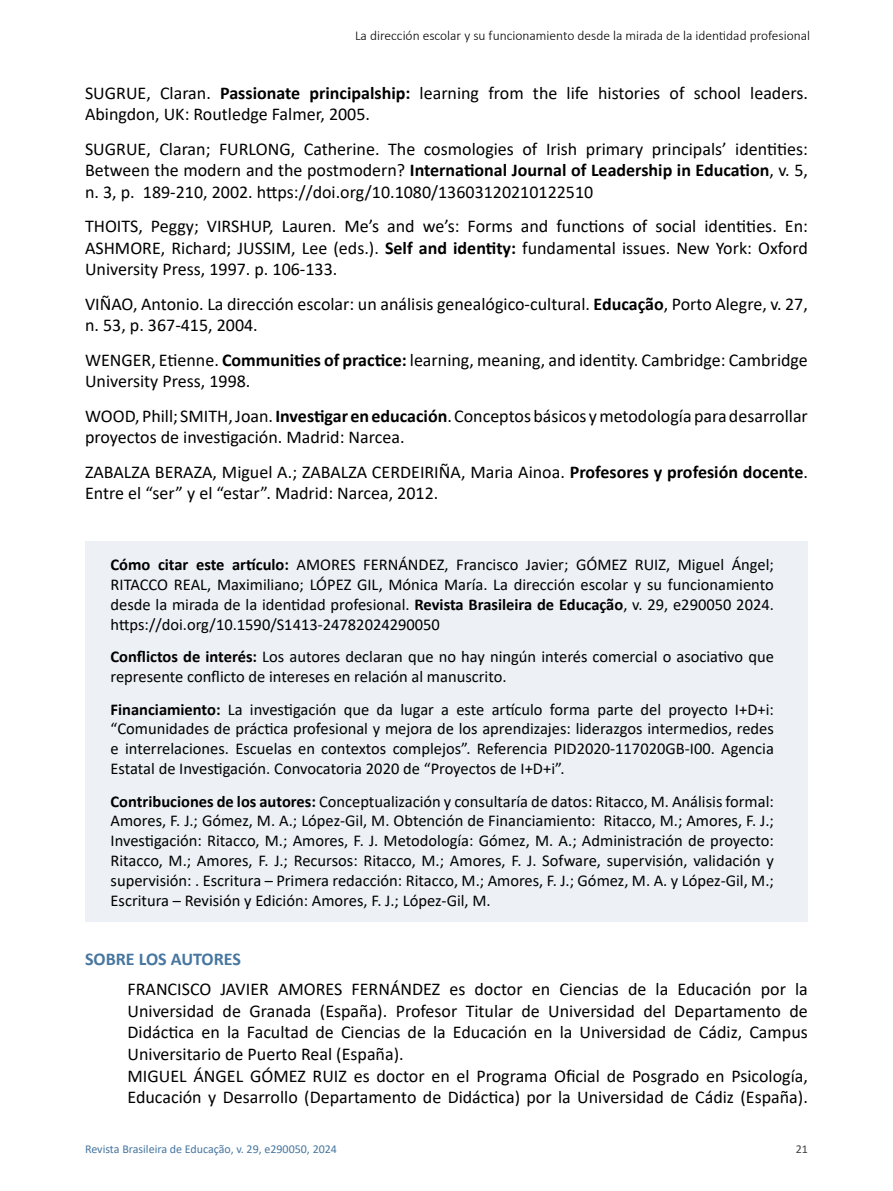
<style>
.page{position:relative;width:893px;height:1191px;background:#fff}
.page>*{position:absolute;margin:0;border:0;box-sizing:border-box;transform-origin:0 0}
.t1{font:18px/21.6px "Calibri";color:#000}
.t2{font:700 18px "Calibri";color:#47769f}
.t3{font:16.5px/19.8px "Calibri";color:#000;text-align:justify}
.t4{font:300 13.5px "Calibri";color:#000}
.t5{font:12px "Calibri";color:#47769f}
.t6{font:12px "Calibri";color:#414042}
.s1{font-weight:700}
</style>
<div class="page">
<div style="left:85px;top:541px;width:723px;height:381px;background:#edf1f5"></div>
<p class="t4" style="left:355px;top:27px;width:457px">La dirección escolar y su funcionamiento desde la mirada de la identidad profesional</p>
<p class="t1" style="left:85px;top:81px;width:724px">SUGRUE, Claran. <span class="s1">Passionate principalship:</span> learning from the life histories of school leaders.<br>Abingdon, UK: Routledge Falmer, 2005.</p>
<p class="t1" style="left:85px;top:137px;width:724px;text-align:justify">SUGRUE, Claran; FURLONG, Catherine. The cosmologies of Irish primary principals’ identities:<br>Between the modern and the postmodern? <span class="s1">International Journal of Leadership in Education</span>, v. 5, n. 3, p. 189-210, 2002. https://doi.org/10.1080/13603120210122510</p>
<p class="t1" style="left:85px;top:215px;width:724px;text-align:justify">THOITS, Peggy; VIRSHUP, Lauren. Me’s and we’s: Forms and functions of social identities. En:<br>ASHMORE, Richard; JUSSIM, Lee (eds.). <span class="s1">Self and identity:</span> fundamental issues. New York: Oxford University Press, 1997. p. 106-133.</p>
<p class="t1" style="left:85px;top:292px;width:724px">VIÑAO, Antonio. La dirección escolar: un análisis genealógico-cultural. <span class="s1">Educação</span>, Porto Alegre, v. 27, n. 53, p. 367-415, 2004.</p>
<p class="t1" style="left:85px;top:348px;width:724px">WENGER, Etienne. <span class="s1">Communities of practice:</span> learning, meaning, and identity. Cambridge: Cambridge<br>University Press, 1998.</p>
<p class="t1" style="left:85px;top:404px;width:724px">WOOD, Phill; SMITH, Joan. <span class="s1">Investigar en educación</span>. Conceptos básicos y metodología para desarrollar proyectos de investigación. Madrid: Narcea.</p>
<p class="t1" style="left:85px;top:460px;width:724px">ZABALZA BERAZA, Miguel A.; ZABALZA CERDEIRIÑA, Maria Ainoa. <span class="s1">Profesores y profesión docente</span>.<br>Entre el “ser” y el “estar”. Madrid: Narcea, 2012.</p>
<p class="t3" style="left:111px;top:554px;width:665px"><span class="s1">Cómo citar este artículo:</span> AMORES FERNÁNDEZ, Francisco Javier; GÓMEZ RUIZ, Miguel Ángel; RITACCO REAL, Maximiliano; LÓPEZ GIL, Mónica María. La dirección escolar y su funcionamiento desde la mirada de la identidad profesional. <span class="s1">Revista Brasileira de Educação</span>, v. 29, e290050 2024. https://doi.org/10.1590/S1413-24782024290050</p>
<p class="t3" style="left:111px;top:646px;width:665px"><span class="s1">Conflictos de interés:</span> Los autores declaran que no hay ningún interés comercial o asociativo que represente conflicto de intereses en relación al manuscrito.</p>
<p class="t3" style="left:111px;top:699px;width:665px"><span class="s1">Financiamiento:</span> La investigación que da lugar a este artículo forma parte del proyecto I+D+i: “Comunidades de práctica profesional y mejora de los aprendizajes: liderazgos intermedios, redes e interrelaciones. Escuelas en contextos complejos”. Referencia PID2020-117020GB-I00. Agencia Estatal de Investigación. Convocatoria 2020 de “Proyectos de I+D+i”.</p>
<p class="t3" style="left:111px;top:791px;width:665px"><span class="s1">Contribuciones de los autores:</span> Conceptualización y consultaría de datos: Ritacco, M. Análisis formal:<br>Amores, F. J.; Gómez, M. A.; López-Gil, M. Obtención de Financiamiento: Ritacco, M.; Amores, F. J.; Investigación: Ritacco, M.; Amores, F. J. Metodología: Gómez, M. A.; Administración de proyecto:<br>Ritacco, M.; Amores, F. J.; Recursos: Ritacco, M.; Amores, F. J. Sofware, supervisión, validación y supervisión: . Escritura – Primera redacción: Ritacco, M.; Amores, F. J.; Gómez, M. A. y López-Gil, M.; Escritura – Revisión y Edición: Amores, F. J.; López-Gil, M.</p>
<p class="t2" style="left:85px;top:946px;width:158px">SOBRE LOS AUTORES</p>
<p class="t1" style="left:128px;top:978px;width:682px">FRANCISCO JAVIER AMORES FERNÁNDEZ es doctor en Ciencias de la Educación por la Universidad de Granada (España). Profesor Titular de Universidad del Departamento de Didáctica en la Facultad de Ciencias de la Educación en la Universidad de Cádiz, Campus Universitario de Puerto Real (España).<br>MIGUEL ÁNGEL GÓMEZ RUIZ es doctor en el Programa Oficial de Posgrado en Psicología, Educación y Desarrollo (Departamento de Didáctica) por la Universidad de Cádiz (España).</p>
<p class="t5" style="left:85px;top:1141px;width:253px">Revista Brasileira de Educação, v. 29, e290050, 2024</p>
<p class="t6" style="left:796px;top:1141px;width:14px">21</p>
</div>
